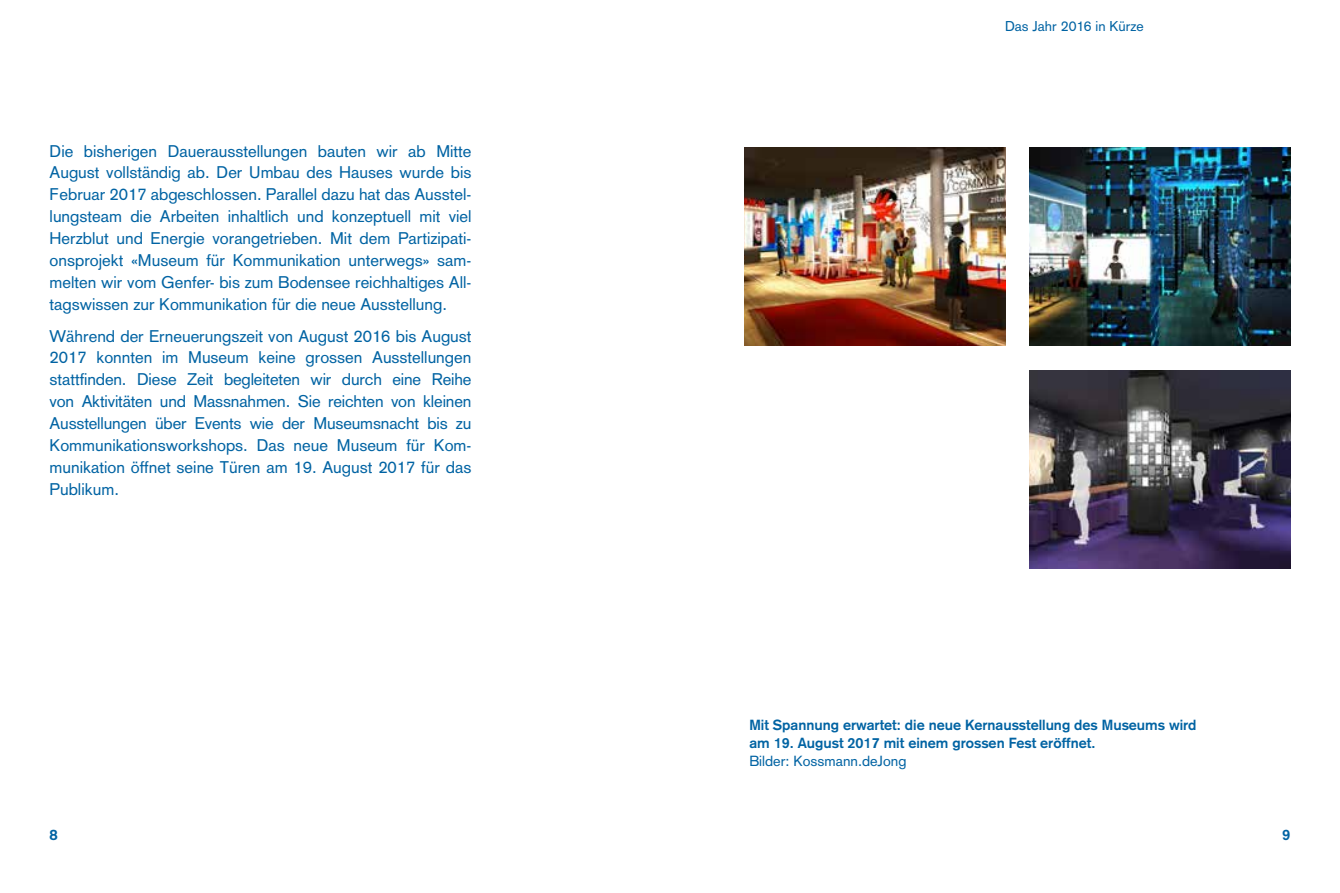
<style>
.page{position:relative;width:1340px;height:893px;background:#fff}
.page>*{position:absolute;margin:0;border:0;box-sizing:border-box;transform-origin:0 0}
.t1{font:16.62px/21.9px "Akzidenz Grotesk";color:#0063a3;text-align:justify}
.t2{font:700 14.88px "Akzidenz Grotesk";color:#0063a3}
.t3{font:700 14.35px/17.8px "Akzidenz Grotesk";color:#0063a3}
.t4{font:14.35px "Akzidenz Grotesk";color:#0063a3}
.t5{font:14px "Akzidenz Grotesk";color:#0063a3}
</style>
<div class="page">
<img style="left:744px;top:147px;width:261px;height:198px">
<img style="left:1029px;top:147px;width:261px;height:198px">
<img style="left:1029px;top:370px;width:261px;height:199px">
<p class="t1" style="left:50px;top:140px;width:423px">Die bisherigen Dauerausstellungen bauten wir ab Mitte August vollständig ab. Der Umbau des Hauses wurde bis Februar 2017 abgeschlossen. Parallel dazu hat das Ausstel&shy;lungsteam die Arbeiten inhaltlich und konzeptuell mit viel Herzblut und Energie vorangetrieben. Mit dem Partizipati&shy;onsprojekt «Museum für Kommunikation unterwegs» sam&shy;melten wir vom Genfer- bis zum Bodensee reichhaltiges All&shy;tagswissen zur Kommunikation für die neue Ausstellung.</p>
<p class="t1" style="left:50px;top:325px;width:423px">Während der Erneuerungszeit von August 2016 bis August 2017 konnten im Museum keine grossen Ausstellungen stattfinden. Diese Zeit begleiteten wir durch eine Reihe von Aktivitäten und Massnahmen. Sie reichten von kleinen Ausstellungen über Events wie der Museumsnacht bis zu Kommunikationsworkshops. Das neue Museum für Kom&shy;munikation öffnet seine Türen am 19. August 2017 für das Publikum.</p>
<p class="t5" style="left:1005px;top:17px;width:140px">Das Jahr 2016 in Kürze</p>
<p class="t3" style="left:749px;top:716px;width:448px">Mit Spannung erwartet: die neue Kernausstellung des Museums wird am 19. August 2017 mit einem grossen Fest eröffnet.</p>
<p class="t4" style="left:749px;top:752px;width:158px">Bilder: Kossmann.deJong</p>
<p class="t2" style="left:50px;top:826px;width:10px">8</p>
<p class="t2" style="left:1281px;top:826px;width:10px">9</p>
</div>
